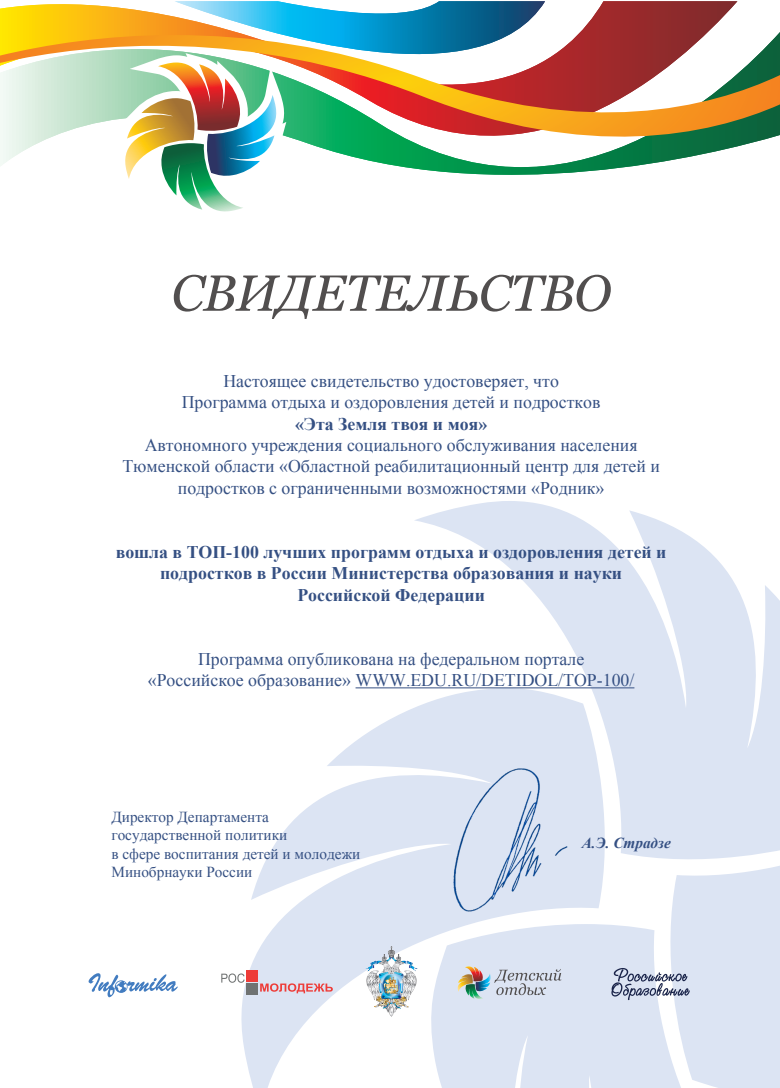
<style>
.page{position:relative;width:780px;height:1088px;background:#fff}
.page>*{position:absolute;margin:0;border:0;box-sizing:border-box;transform-origin:0 0}
.t1{font:italic 50.88px "Georgia";letter-spacing:-.015em;color:#514e4e}
.t2{font:17.75px/21.4px "Times New Roman";color:#355083;text-align:center}
.t3{font:700 17.75px/21.4px "Times New Roman";color:#355083;text-align:center}
.t4{font:15.25px/18.2px "Times New Roman";color:#355083}
.t5{font:italic 700 15.25px "Times New Roman";color:#355083}
</style>
<div class="page">
<svg style="left:671px;top:868px;width:109px;height:56px;fill:#dce4f3"></svg>
<svg style="left:414px;top:501px;width:366px;height:367px;fill:#dce4f3"></svg>
<svg style="left:241px;top:688px;width:373px;height:400px;fill:#dce4f3"></svg>
<svg style="left:426px;top:924px;width:354px;height:164px;fill:#dce4f3"></svg>
<img style="left:360px;top:945px;width:62px;height:71px">
<svg style="left:89px;top:973px;width:89px;height:24px"></svg>
<svg style="left:611px;top:968px;width:78px;height:32px"></svg>
<svg style="left:457px;top:966px;width:104px;height:34px"></svg>
<div style="left:246px;top:970px;width:12px;height:12px;background:#ee3c38"></div>
<div style="left:246px;top:983px;width:12px;height:12px;background:#6f7272"></div>
<svg style="left:221px;top:973px;width:23px;height:10px"></svg>
<svg style="left:260px;top:983px;width:73px;height:10px"></svg>
<svg style="left:0;top:1px;width:737px;height:174px"></svg>
<svg style="left:175px;top:1px;width:370px;height:27px"></svg>
<svg style="left:0;top:28px;width:780px;height:133px"></svg>
<svg style="left:116px;top:53px;width:170px;height:159px"></svg>
<hr style="left:355px;top:687px;width:279px;height:1px;background:#355083">
<img style="left:454px;top:768px;width:114px;height:143px">
<h1 class="t1" style="left:171px;top:261px;width:441px">СВИДЕТЕЛЬСТВО</h1>
<p class="t2" style="left:182px;top:370px;width:420px">Настоящее свидетельство удостоверяет, что<br>Программа отдыха и оздоровления детей и подростков</p>
<p class="t3" style="left:295px;top:413px;width:194px">«Эта Земля твоя и моя»</p>
<p class="t2" style="left:122px;top:434px;width:539px">Автономного учреждения социального обслуживания населения<br>Тюменской области «Областной реабилитационный центр для детей и подростков с ограниченными возможностями «Родник»</p>
<p class="t3" style="left:116px;top:541px;width:552px">вошла в ТОП-100 лучших программ отдыха и оздоровления детей и подростков в России Министерства образования и науки<br>Российской Федерации</p>
<p class="t2" style="left:148px;top:648px;width:488px">Программа опубликована на федеральном портале «Российское образование» WWW.EDU.RU/DETIDOL/TOP-100/</p>
<p class="t4" style="left:111px;top:807px;width:250px">Директор Департамента государственной политики<br>в сфере воспитания детей и молодежи<br>Минобрнауки России</p>
<p class="t5" style="left:581px;top:832px;width:91px">А.Э. Страдзе</p>
</div>
